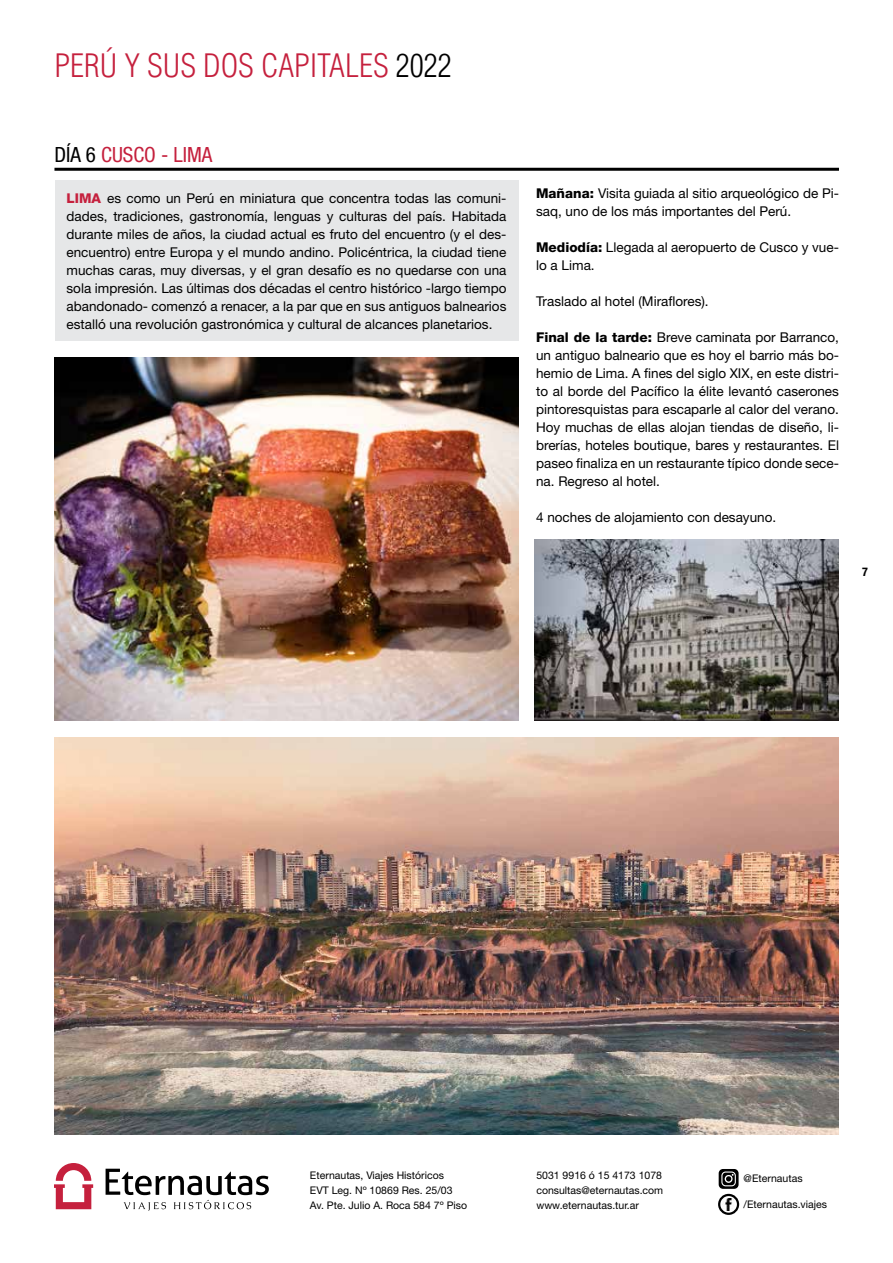
<style>
.page{position:relative;width:893px;height:1263px;background:#fff}
.page>*{position:absolute;margin:0;border:0;box-sizing:border-box;transform-origin:0 0}
.t1{font:300 condensed 31.5px "Helvetica LT Std";color:#c5203d}
.t2{font:condensed 21px "Helvetica Neue";color:#c5203d}
.t3{font:13.5px/18px "Helvetica Neue";color:#000}
.t4{font:700 condensed 12px "Helvetica Neue";color:#000}
.t5{font:10.5px/15px "Helvetica Neue";color:#000}
.s1{color:#000}
.s2{font-weight:800;color:#c5203d}
.s3{font-weight:800}
</style>
<div class="page">
<svg style="left:54px;top:1163px;width:39px;height:46px"></svg>
<svg style="left:106px;top:1169px;width:163px;height:42px"></svg>
<svg style="left:723px;top:1198px;width:12px;height:12px"></svg>
<div style="left:718px;top:1194px;width:21px;height:21px;border:2px solid #000;border-radius:50%"></div>
<svg style="left:719px;top:1169px;width:20px;height:20px"></svg>
<img style="left:54px;top:357px;width:464px;height:364px">
<img style="left:535px;top:539px;width:304px;height:182px">
<img style="left:54px;top:738px;width:785px;height:396px">
<div style="left:55px;top:180px;width:463px;height:161px;background:#e6e7e8"></div>
<hr style="left:54px;top:168px;width:785px;height:3px;background:#000">
<h1 class="t1" style="left:54px;top:46px;width:399px">PERÚ Y SUS DOS CAPITALES <span class="s1">2022</span></h1>
<h2 class="t2" style="left:54px;top:142px;width:159px"><span class="s1">DÍA 6</span> CUSCO - LIMA</h2>
<p class="t3" style="left:67px;top:189px;width:441px;text-align:justify"><span class="s2">LIMA</span> es como un Perú en miniatura que concentra todas las comuni&shy;dades, tradiciones, gastronomía, lenguas y culturas del país. Habitada durante miles de años, la ciudad actual es fruto del encuentro (y el des&shy;encuentro) entre Europa y el mundo andino. Policéntrica, la ciudad tiene muchas caras, muy diversas, y el gran desafío es no quedarse con una sola impresión. Las últimas dos décadas el centro histórico -largo tiempo abandonado- comenzó a renacer, a la par que en sus antiguos balnearios estalló una revolución gastronómica y cultural de alcances planetarios.</p>
<p class="t3" style="left:536px;top:184px;width:304px"><span class="s3">Mañana:</span> Visita guiada al sitio arqueológico de Pi&shy;saq, uno de los más importantes del Perú.</p>
<p class="t3" style="left:536px;top:238px;width:304px"><span class="s3">Mediodía:</span> Llegada al aeropuerto de Cusco y vue&shy;lo a Lima.</p>
<p class="t3" style="left:536px;top:292px;width:174px">Traslado al hotel (Miraflores).</p>
<p class="t3" style="left:536px;top:328px;width:304px;text-align:justify"><span class="s3">Final de la tarde:</span> Breve caminata por Barranco, un antiguo balneario que es hoy el barrio más bo&shy;hemio de Lima. A fines del siglo XIX, en este distri&shy;to al borde del Pacífico la élite levantó caserones pintoresquistas para escaparle al calor del verano.<br>Hoy muchas de ellas alojan tiendas de diseño, li&shy;brerías, hoteles boutique, bares y restaurantes. El paseo finaliza en un restaurante típico donde sece&shy;na. Regreso al hotel.</p>
<p class="t3" style="left:536px;top:508px;width:242px">4 noches de alojamiento con desayuno.</p>
<p class="t4" style="left:862px;top:564px;width:7px">7</p>
<p class="t5" style="left:310px;top:1168px;width:159px">Eternautas, Viajes Históricos<br>EVT Leg. Nº 10869 Res. 25/03<br>Av. Pte. Julio A. Roca 584 7º Piso</p>
<p class="t5" style="left:536px;top:1168px;width:128px;text-align:justify">5031 9916 ó 15 4173 1078 consultas@eternautas.com www.eternautas.tur.ar</p>
<p class="t5" style="left:744px;top:1171px;width:60px">@Eternautas</p>
<p class="t5" style="left:744px;top:1196px;width:85px">/Eternautas.viajes</p>
</div>
